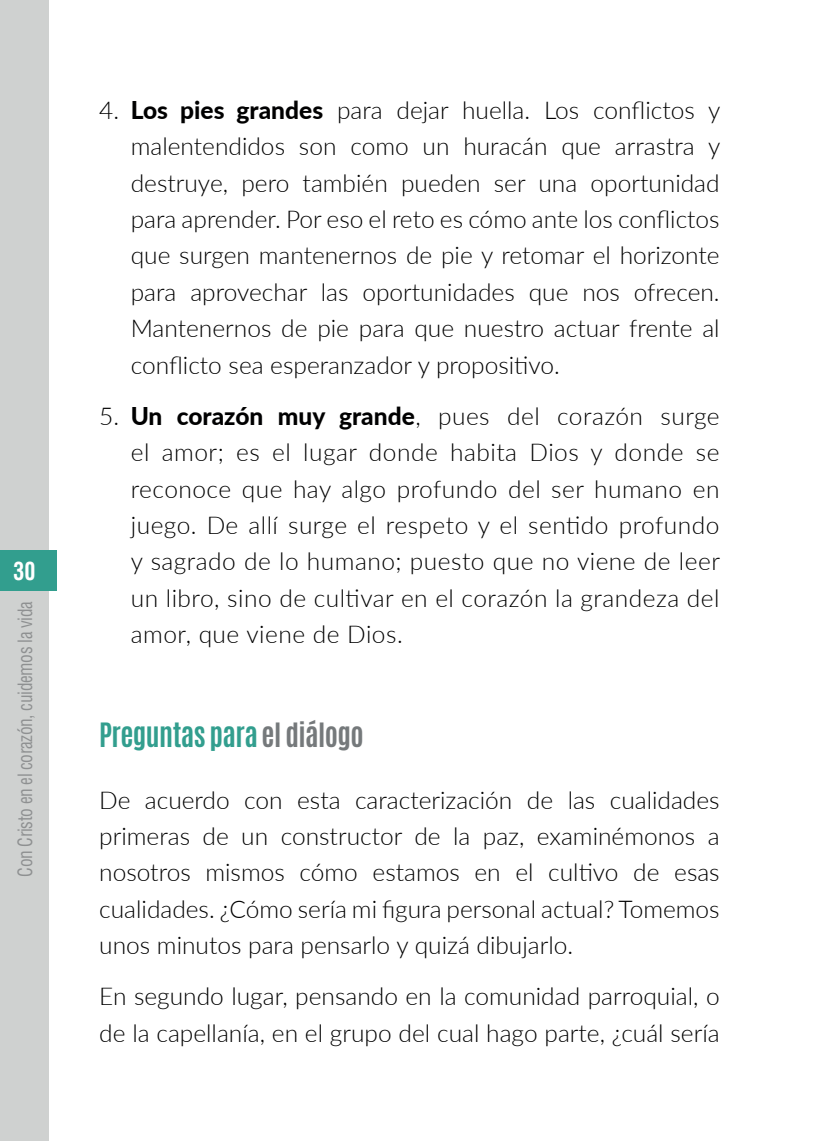
<style>
.page{position:relative;width:819px;height:1141px;background:#fff}
.page>*{position:absolute;margin:0;border:0;box-sizing:border-box;transform-origin:0 0}
.t1{font:700 28px "Antonio";letter-spacing:-.02em;color:#329e8e}
.t2{font:300 24.5px/36.4px "Lato";color:#000001;text-align:justify}
.t3{font:700 condensed 24.5px "Helvetica CE";color:#fff;scale:.9 1}
.t4{font:condensed 19.25px "Helvetica CE";letter-spacing:-.02em;color:#8e9091;scale:.9 1}
.s1{font-weight:800}
.s2{color:#75797b}
</style>
<div class="page">
<div style="left:0;top:0;width:49px;height:1141px;background:#cfd1d0"></div>
<div style="left:0;top:550px;width:57px;height:41px;background:#329e8e"></div>
<p class="t3" style="left:13px;top:556px;width:26px">30</p>
<p class="t4" style="left:13px;top:877px;width:308px;rotate:-90deg">Con Cristo en el corazón, cuidemos la vida</p>
<p class="t2" style="left:131px;top:91px;width:591px;text-indent:-32px">4. <span class="s1">Los pies grandes</span> para dejar huella. Los conflictos y malentendidos son como un huracán que arrastra y destruye, pero también pueden ser una oportunidad para aprender. Por eso el reto es cómo ante los conflictos que surgen mantenernos de pie y retomar el horizonte para aprovechar las oportunidades que nos ofrecen.<br>Mantenernos de pie para que nuestro actuar frente al conflicto sea esperanzador y propositivo.</p>
<p class="t2" style="left:131px;top:397px;width:590px;text-indent:-32px">5. <span class="s1">Un corazón muy grande</span>, pues del corazón surge el amor; es el lugar donde habita Dios y donde se reconoce que hay algo profundo del ser humano en juego. De allí surge el respeto y el sentido profundo y sagrado de lo humano; puesto que no viene de leer un libro, sino de cultivar en el corazón la grandeza del amor, que viene de Dios.</p>
<p class="t1" style="left:99px;top:714px;width:266px">Preguntas para <span class="s2">el diálogo</span></p>
<p class="t2" style="left:99px;top:781px;width:622px">De acuerdo con esta caracterización de las cualidades primeras de un constructor de la paz, examinémonos a nosotros mismos cómo estamos en el cultivo de esas cualidades. ¿Cómo sería mi figura personal actual? Tomemos unos minutos para pensarlo y quizá dibujarlo.</p>
<p class="t2" style="left:99px;top:977px;width:622px">En segundo lugar, pensando en la comunidad parroquial, o de la capellanía, en el grupo del cual hago parte, ¿cuál sería</p>
</div>
